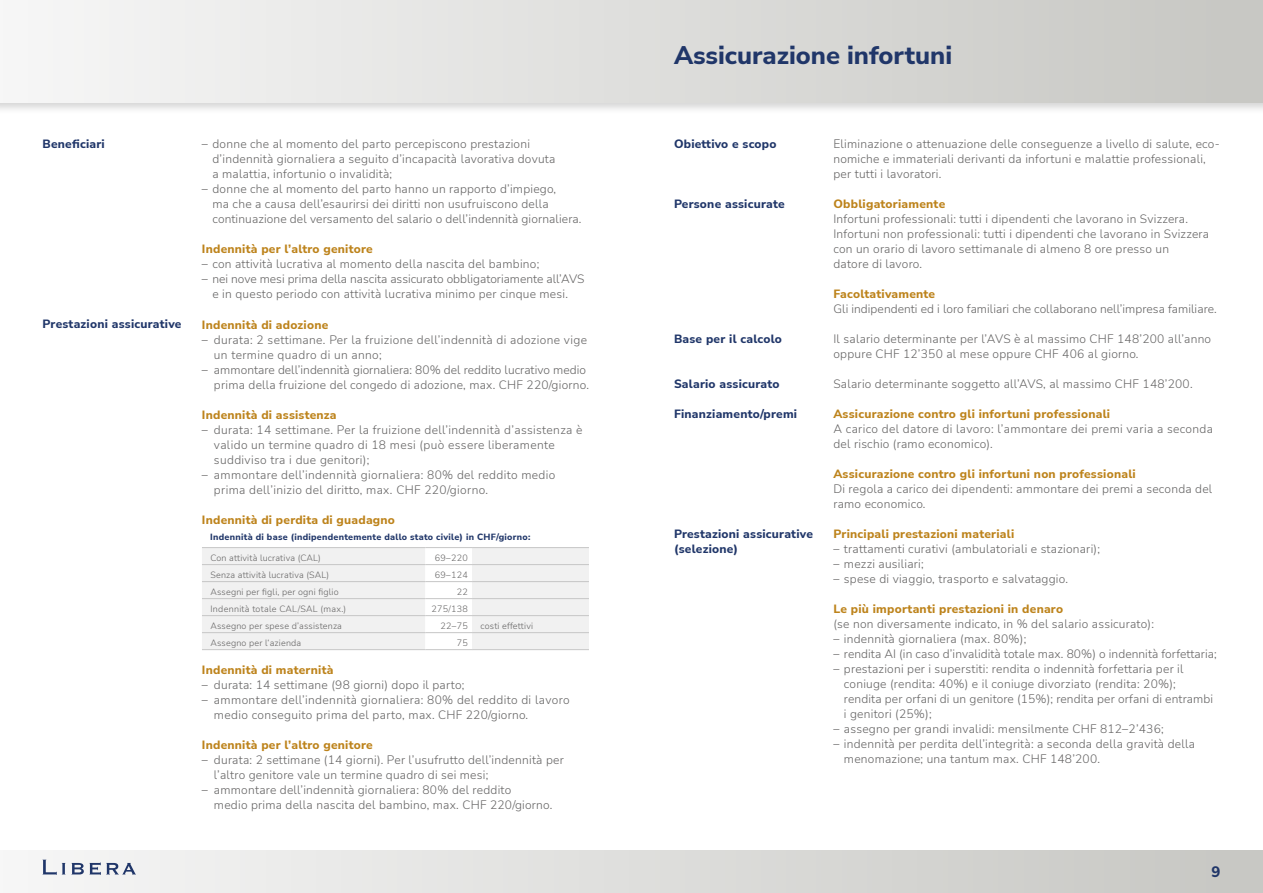
<style>
.page{position:relative;width:1263px;height:893px;background:#fff}
.page>*{position:absolute;margin:0;border:0;box-sizing:border-box;transform-origin:0 0}
.t1{font:800 25.5px "Nunito Sans";color:#203669}
.t2{font:800 15px "Nunito Sans";color:#203669}
.t3{font:300 12px/15px "Nunito Sans";letter-spacing:.02em;color:#646363}
.t4{font:800 12px "Nunito Sans";letter-spacing:.02em;color:#bd831b}
.t5{font:800 12px/15px "Nunito Sans";letter-spacing:.02em;color:#203669}
.t6{font:300 12px/15px "Nunito Sans";color:#646363;text-align:center}
.t7{font:300 9px "Nunito Sans";letter-spacing:.02em;color:#646363}
.t8{font:800 9px "Nunito Sans";letter-spacing:.03em;color:#203669}
</style>
<div class="page">
<div style="left:0;top:0;width:1263px;height:115px;background:#000;opacity:.17"></div>
<div style="left:0;top:0;width:1263px;height:102px;background:linear-gradient(to right,#f7f7f7,#c6c6c2)"></div>
<div style="left:0;top:850px;width:1263px;height:43px;background:linear-gradient(to right,#f6f6f6,#c7c7c2)"></div>
<svg style="left:71px;top:863px;width:13px;height:11px"></svg>
<svg style="left:90px;top:862px;width:46px;height:13px"></svg>
<svg style="left:43px;top:860px;width:22px;height:15px"></svg>
<svg style="left:202px;top:548px;width:387px;height:101px"></svg>
<hr style="left:202px;top:547px;width:223px;height:1px;background:#c6c6c6">
<hr style="left:425px;top:547px;width:47px;height:1px;background:#c6c6c6">
<hr style="left:472px;top:547px;width:117px;height:1px;background:#c6c6c6">
<hr style="left:202px;top:564px;width:223px;height:1px;background:#c6c6c6">
<hr style="left:425px;top:564px;width:47px;height:1px;background:#c6c6c6">
<hr style="left:472px;top:564px;width:117px;height:1px;background:#c6c6c6">
<hr style="left:202px;top:581px;width:223px;height:1px;background:#c6c6c6">
<hr style="left:425px;top:581px;width:47px;height:1px;background:#c6c6c6">
<hr style="left:472px;top:581px;width:117px;height:1px;background:#c6c6c6">
<hr style="left:202px;top:598px;width:223px;height:1px;background:#c6c6c6">
<hr style="left:425px;top:598px;width:47px;height:1px;background:#c6c6c6">
<hr style="left:472px;top:598px;width:117px;height:1px;background:#c6c6c6">
<hr style="left:202px;top:615px;width:223px;height:1px;background:#c6c6c6">
<hr style="left:425px;top:615px;width:47px;height:1px;background:#c6c6c6">
<hr style="left:472px;top:615px;width:117px;height:1px;background:#c6c6c6">
<hr style="left:202px;top:632px;width:223px;height:1px;background:#c6c6c6">
<hr style="left:425px;top:632px;width:47px;height:1px;background:#c6c6c6">
<hr style="left:472px;top:632px;width:117px;height:1px;background:#c6c6c6">
<hr style="left:202px;top:649px;width:223px;height:1px;background:#c6c6c6">
<hr style="left:425px;top:649px;width:47px;height:1px;background:#c6c6c6">
<hr style="left:472px;top:649px;width:117px;height:1px;background:#c6c6c6">
<p class="t5" style="left:43px;top:136px;width:64px">Beneficiari</p>
<p class="t5" style="left:43px;top:316px;width:140px">Prestazioni assicurative</p>
<p class="t3" style="left:212px;top:136px;width:344px;text-indent:-10px">– donne che al momento del parto percepiscono prestazioni d’indennità giornaliera a seguito d’incapacità lavorativa dovuta a malattia, infortunio o invalidità;</p>
<p class="t3" style="left:212px;top:181px;width:370px;text-indent:-10px">– donne che al momento del parto hanno un rapporto d’impiego,<br>ma che a causa dell’esaurirsi dei diritti non usufruiscono della continuazione del versamento del salario o dell’indennità giornaliera.</p>
<p class="t4" style="left:202px;top:241px;width:172px">Indennità per l’altro genitore</p>
<p class="t3" style="left:202px;top:256px;width:339px">– con attività lucrativa al momento della nascita del bambino;</p>
<p class="t6" style="left:202px;top:271px;width:384px">– nei nove mesi prima della nascita assicurato obbligatoriamente all’AVS e in questo periodo con attività lucrativa minimo per cinque mesi.</p>
<p class="t4" style="left:202px;top:316px;width:128px">Indennità di adozione</p>
<p class="t3" style="left:214px;top:332px;width:374px;text-indent:-12px">– durata: 2 settimane. Per la fruizione dell’indennità di adozione vige un termine quadro di un anno;</p>
<p class="t3" style="left:202px;top:362px;width:388px;text-align:right">– ammontare dell’indennità giornaliera: 80% del reddito lucrativo medio prima della fruizione del congedo di adozione, max. CHF 220/giorno.</p>
<p class="t4" style="left:202px;top:406px;width:136px">Indennità di assistenza</p>
<p class="t3" style="left:214px;top:422px;width:370px;text-indent:-12px">– durata: 14 settimane. Per la fruizione dell’indennità d’assistenza è valido un termine quadro di 18 mesi (può essere liberamente suddiviso tra i due genitori);</p>
<p class="t3" style="left:214px;top:467px;width:343px;text-indent:-12px">– ammontare dell’indennità giornaliera: 80% del reddito medio prima dell’inizio del diritto, max. CHF 220/giorno.</p>
<p class="t4" style="left:202px;top:511px;width:195px">Indennità di perdita di guadagno</p>
<p class="t8" style="left:210px;top:530px;width:322px">Indennità di base (indipendentemente dallo stato civile) in CHF/giorno:</p>
<p class="t7" style="left:210px;top:551px;width:112px">Con attività lucrativa (CAL)</p>
<p class="t7" style="left:435px;top:551px;width:34px">69–220</p>
<p class="t7" style="left:210px;top:568px;width:120px">Senza attività lucrativa (SAL)</p>
<p class="t7" style="left:435px;top:568px;width:34px">69–124</p>
<p class="t7" style="left:210px;top:585px;width:130px">Assegni per figli, per ogni figlio</p>
<p class="t7" style="left:457px;top:585px;width:13px">22</p>
<p class="t7" style="left:210px;top:603px;width:137px">Indennità totale CAL/SAL (max.)</p>
<p class="t7" style="left:431px;top:602px;width:38px">275/138</p>
<p class="t7" style="left:210px;top:619px;width:133px">Assegno per spese d’assistenza</p>
<p class="t7" style="left:441px;top:619px;width:29px">22–75</p>
<p class="t7" style="left:481px;top:619px;width:54px">costi effettivi</p>
<p class="t7" style="left:210px;top:636px;width:92px">Assegno per l‘azienda</p>
<p class="t7" style="left:457px;top:636px;width:13px">75</p>
<p class="t4" style="left:202px;top:661px;width:133px">Indennità di maternità</p>
<p class="t3" style="left:202px;top:677px;width:264px">– durata: 14 settimane (98 giorni) dopo il parto;</p>
<p class="t3" style="left:214px;top:692px;width:357px;text-indent:-12px">– ammontare dell’indennità giornaliera: 80% del reddito di lavoro medio conseguito prima del parto, max. CHF 220/giorno.</p>
<p class="t4" style="left:202px;top:736px;width:172px">Indennità per l’altro genitore</p>
<p class="t3" style="left:214px;top:752px;width:351px;text-indent:-12px">– durata: 2 settimane (14 giorni). Per l’usufrutto dell’indennità per l’altro genitore vale un termine quadro di sei mesi;</p>
<p class="t3" style="left:214px;top:782px;width:340px;text-indent:-12px">– ammontare dell’indennità giornaliera: 80% del reddito<br>medio prima della nascita del bambino, max. CHF 220/giorno.</p>
<h1 class="t1" style="left:674px;top:37px;width:280px">Assicurazione infortuni</h1>
<p class="t5" style="left:674px;top:136px;width:104px">Obiettivo e scopo</p>
<p class="t5" style="left:674px;top:196px;width:112px">Persone assicurate</p>
<p class="t5" style="left:674px;top:331px;width:109px">Base per il calcolo</p>
<p class="t5" style="left:674px;top:376px;width:107px">Salario assicurato</p>
<p class="t5" style="left:674px;top:406px;width:125px">Finanziamento/premi</p>
<p class="t5" style="left:674px;top:526px;width:140px">Prestazioni assicurative (selezione)</p>
<p class="t3" style="left:833px;top:136px;width:388px">Eliminazione o attenuazione delle conseguenze a livello di salute, eco&shy;nomiche e immateriali derivanti da infortuni e malattie professionali, per tutti i lavoratori.</p>
<p class="t4" style="left:833px;top:196px;width:113px">Obbligatoriamente</p>
<p class="t3" style="left:833px;top:211px;width:377px">Infortuni professionali: tutti i dipendenti che lavorano in Svizzera.<br>Infortuni non professionali: tutti i dipendenti che lavorano in Svizzera con un orario di lavoro settimanale di almeno 8 ore presso un<br>datore di lavoro.</p>
<p class="t4" style="left:833px;top:286px;width:103px">Facoltativamente</p>
<p class="t3" style="left:833px;top:301px;width:385px">Gli indipendenti ed i loro familiari che collaborano nell’impresa familiare.</p>
<p class="t3" style="left:833px;top:331px;width:379px">Il salario determinante per l’AVS è al massimo CHF 148’200 all’anno oppure CHF 12’350 al mese oppure CHF 406 al giorno.</p>
<p class="t3" style="left:833px;top:376px;width:361px">Salario determinante soggetto all’AVS, al massimo CHF 148’200.</p>
<p class="t4" style="left:833px;top:406px;width:278px">Assicurazione contro gli infortuni professionali</p>
<p class="t3" style="left:833px;top:421px;width:381px">A carico del datore di lavoro: l’ammontare dei premi varia a seconda del rischio (ramo economico).</p>
<p class="t4" style="left:833px;top:466px;width:304px">Assicurazione contro gli infortuni non professionali</p>
<p class="t3" style="left:833px;top:481px;width:380px">Di regola a carico dei dipendenti: ammontare dei premi a seconda del ramo economico.</p>
<p class="t4" style="left:833px;top:526px;width:182px">Principali prestazioni materiali</p>
<p class="t3" style="left:833px;top:541px;width:268px">– trattamenti curativi (ambulatoriali e stazionari);</p>
<p class="t3" style="left:833px;top:556px;width:92px">– mezzi ausiliari;</p>
<p class="t3" style="left:833px;top:571px;width:236px">– spese di viaggio, trasporto e salvataggio.</p>
<p class="t4" style="left:833px;top:601px;width:231px">Le più importanti prestazioni in denaro</p>
<p class="t3" style="left:833px;top:616px;width:322px">(se non diversamente indicato, in % del salario assicurato):</p>
<p class="t3" style="left:833px;top:631px;width:194px">– indennità giornaliera (max. 80%);</p>
<p class="t3" style="left:833px;top:646px;width:385px">– rendita AI (in caso d’invalidità totale max. 80%) o indennità forfettaria;</p>
<p class="t3" style="left:844px;top:661px;width:371px;text-indent:-10px">– prestazioni per i superstiti: rendita o indennità forfettaria per il coniuge (rendita: 40%) e il coniuge divorziato (rendita: 20%); rendita per orfani di un genitore (15%); rendita per orfani di entrambi i genitori (25%);</p>
<p class="t3" style="left:833px;top:721px;width:332px">– assegno per grandi invalidi: mensilmente CHF 812–2’436;</p>
<p class="t3" style="left:844px;top:736px;width:352px;text-indent:-10px">– indennità per perdita dell’integrità: a seconda della gravità della menomazione; una tantum max. CHF 148’200.</p>
<p class="t2" style="left:1211px;top:861px;width:10px">9</p>
</div>
